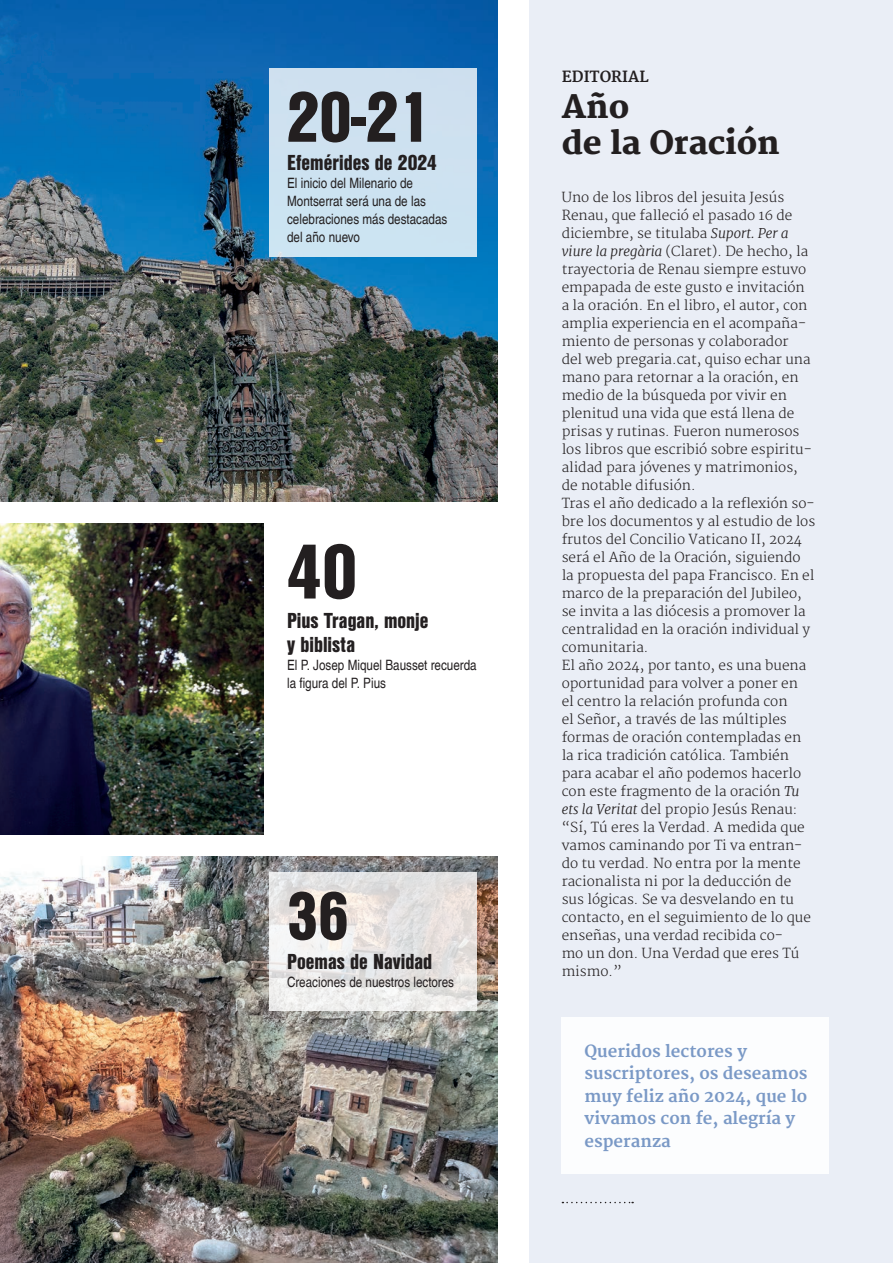
<style>
.page{position:relative;width:893px;height:1263px;background:#fff}
.page>*{position:absolute;margin:0;border:0;box-sizing:border-box;transform-origin:0 0}
.t1{font:900 75px "Nimbus San Con LOT";color:#231f20}
.t2{font:900 69px "Nimbus San Con LOT";color:#231f20}
.t3{font:900 66px "Nimbus San Con LOT";color:#231f20}
.t4{font:800 31.5px "Merriweather";color:#231f20}
.SUMARIO_1{font:900 21px "Nimbus San Con LOT";color:#231f20}
.TEXTO_PPAL_CAT{font:700 16.5px/22.5px "Merriweather";color:#7a99c6}
.t5{font:700 15px "Merriweather";color:#231f20}
.SUMARIO_2{font:condensed 14.25px/18px "Nimbus San L";color:#231f20}
.TEXTO_PPAL_CAT-2{font:300 13.5px/18px "Merriweather";color:#231f20}
.s1{font-style:italic}
</style>
<div class="page">
<img style="left:0;top:0;width:497px;height:502px">
<img style="left:0;top:523px;width:264px;height:312px">
<img style="left:0;top:856px;width:497px;height:407px">
<div style="left:269px;top:68px;width:207px;height:189px;background:#cde2f0"></div>
<svg style="left:269px;top:872px;width:207px;height:139px"></svg>
<div style="left:530px;top:0;width:363px;height:1263px;background:#eaeef6"></div>
<svg style="left:562px;top:1202px;width:71px;height:1px"></svg>
<div style="left:562px;top:1017px;width:267px;height:157px;background:#fff"></div>
<p class="t2" style="left:287px;top:65px;width:145px">20-21</p>
<p class="SUMARIO_1" style="left:287px;top:147px;width:151px">Efemérides de 2024</p>
<p class="SUMARIO_2" style="left:287px;top:174px;width:162px">El inicio del Milenario de<br>Montserrat será una de las celebraciones más destacadas del año nuevo</p>
<p class="t1" style="left:287px;top:515px;width:72px">40</p>
<p class="SUMARIO_1" style="left:287px;top:604px;width:143px">Pius Tragan, monje</p>
<p class="SUMARIO_1" style="left:287px;top:628px;width:70px">y biblista</p>
<p class="SUMARIO_2" style="left:287px;top:656px;width:191px">El P. Josep Miquel Bausset recuerda la figura del P. Pius</p>
<p class="t3" style="left:287px;top:866px;width:63px">36</p>
<p class="SUMARIO_1" style="left:287px;top:946px;width:147px">Poemas de Navidad</p>
<p class="SUMARIO_2" style="left:287px;top:973px;width:168px">Creaciones de nuestros lectores</p>
<p class="t5" style="left:562px;top:68px;width:88px">EDITORIAL</p>
<p class="t4" style="left:562px;top:88px;width:69px">Año</p>
<p class="t4" style="left:562px;top:124px;width:220px">de la Oración</p>
<p class="TEXTO_PPAL_CAT-2" style="left:562px;top:189px;width:252px">Uno de los libros del jesuita Jesús Renau, que falleció el pasado 16 de diciembre, se titulaba <span class="s1">Suport. Per a viure la pregària</span> (Claret). De hecho, la trayectoria de Renau siempre estuvo empapada de este gusto e invitación a la oración. En el libro, el autor, con amplia experiencia en el acompaña&shy;miento de personas y colaborador del web pregaria.cat, quiso echar una mano para retornar a la oración, en medio de la búsqueda por vivir en plenitud una vida que está llena de prisas y rutinas. Fueron numerosos los libros que escribió sobre espiritu&shy;alidad para jóvenes y matrimonios, de notable difusión.</p>
<p class="TEXTO_PPAL_CAT-2" style="left:562px;top:495px;width:255px">Tras el año dedicado a la reflexión so&shy;bre los documentos y al estudio de los frutos del Concilio Vaticano II, 2024 será el Año de la Oración, siguiendo la propuesta del papa Francisco. En el marco de la preparación del Jubileo, se invita a las diócesis a promover la centralidad en la oración individual y comunitaria.</p>
<p class="TEXTO_PPAL_CAT-2" style="left:562px;top:657px;width:251px">El año 2024, por tanto, es una buena oportunidad para volver a poner en el centro la relación profunda con<br>el Señor, a través de las múltiples formas de oración contempladas en la rica tradición católica. También para acabar el año podemos hacerlo con este fragmento de la oración <span class="s1">Tu ets la Veritat</span> del propio Jesús Renau: “Sí, Tú eres la Verdad. A medida que vamos caminando por Ti va entran&shy;do tu verdad. No entra por la mente racionalista ni por la deducción de sus lógicas. Se va desvelando en tu contacto, en el seguimiento de lo que enseñas, una verdad recibida co-<br>mo un don. Una Verdad que eres Tú mismo.”</p>
<p class="TEXTO_PPAL_CAT" style="left:584px;top:1040px;width:224px">Queridos lectores y suscriptores, os deseamos muy feliz año 2024, que lo vivamos con fe, alegría y esperanza</p>
</div>
